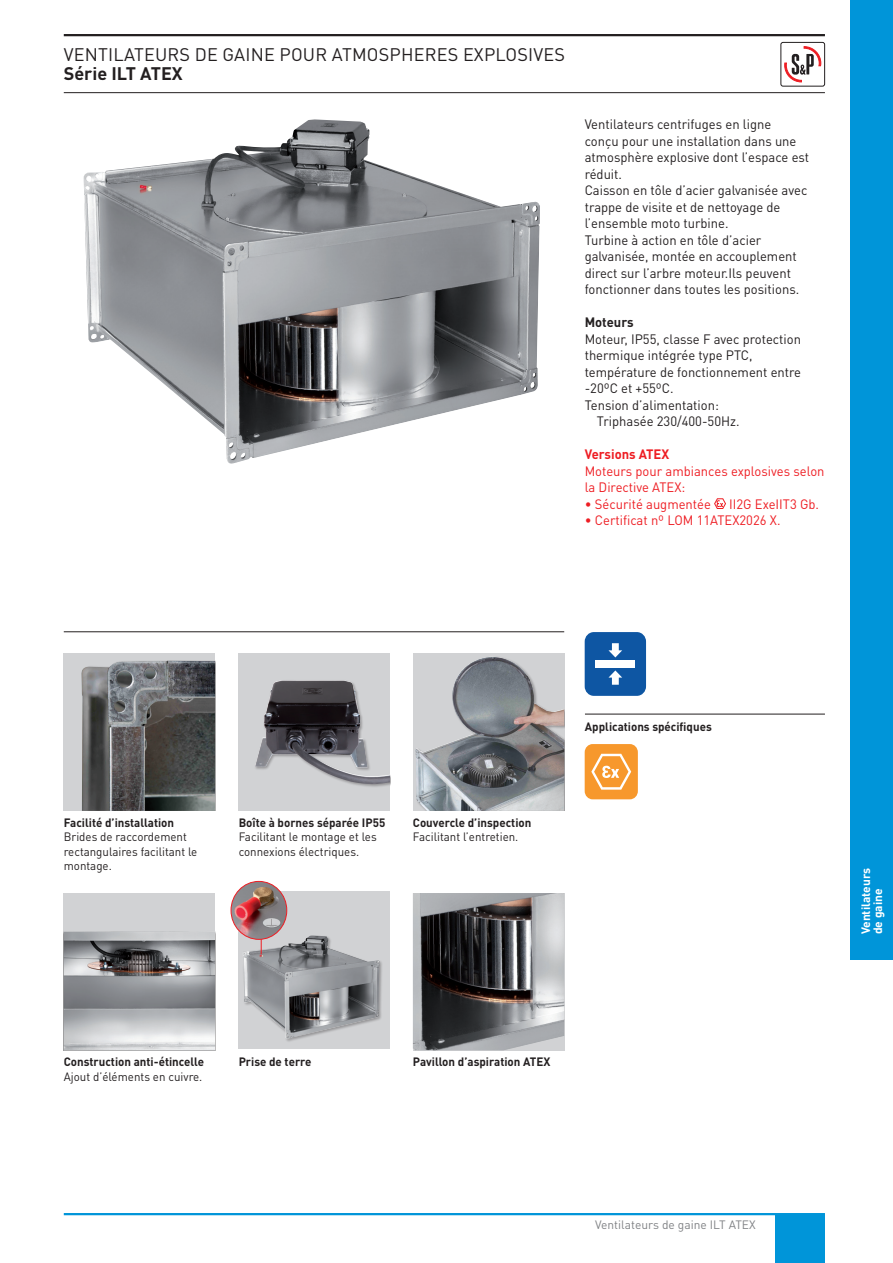
<style>
.page{position:relative;width:893px;height:1263px;background:#fff}
.page>*{position:absolute;margin:0;border:0;box-sizing:border-box;transform-origin:0 0}
.t1{font:18px "DIN Pro";letter-spacing:.01em;color:#231f20}
.t2{font:700 18px "DIN Pro";color:#231f20}
.t3{font:13.5px/16.5px "DIN Pro";color:#231f20;scale:.96 1}
.t4{font:13.5px/16.5px "DIN Pro";color:#ee1d23;scale:.96 1}
.t5{font:700 13.5px "DIN Pro";color:#ee1d23;scale:.96 1}
.t6{font:700 13.5px "DIN Pro";color:#231f20;scale:.96 1}
.t7{font:700 12px "DIN Pro";color:#231f20;scale:.96 1}
.t8{font:12px/14.4px "DIN Pro";color:#231f20;scale:.96 1}
.t9{font:12px "DIN Pro";color:#808285}
.t10{font:700 12px/12px "DIN Pro";color:#fff}
</style>
<div class="page">
<hr style="left:64px;top:1213px;width:761px;height:2px;background:#0095d9">
<div style="left:776px;top:1214px;width:49px;height:49px;background:#0095d9"></div>
<hr style="left:64px;top:34px;width:761px;height:2px;background:#231f20">
<hr style="left:64px;top:92px;width:761px;height:1px;background:#231f20">
<svg style="left:784px;top:47px;width:37px;height:36px"></svg>
<div style="left:781px;top:42px;width:44px;height:44px;border:1px solid #231f20;border-radius:2px"></div>
<img style="left:84px;top:119px;width:456px;height:345px">
<hr style="left:64px;top:631px;width:500px;height:1px;background:#231f20">
<div style="left:585px;top:632px;width:61px;height:64px;background:#0e56a3;border-radius:9px"></div>
<svg style="left:608px;top:643px;width:14px;height:14px"></svg>
<svg style="left:608px;top:670px;width:14px;height:15px"></svg>
<div style="left:595px;top:660px;width:40px;height:8px;background:#fff"></div>
<hr style="left:585px;top:714px;width:240px;height:1px;background:#231f20">
<div style="left:585px;top:744px;width:53px;height:55px;background:#f7982c;border-radius:8px"></div>
<svg style="left:591px;top:754px;width:40px;height:36px"></svg>
<svg style="left:714px;top:498px;width:12px;height:11px"></svg>
<div style="left:64px;top:653px;width:151px;height:158px;background:#d1d2d4"></div>
<img style="left:81px;top:661px;width:134px;height:150px">
<div style="left:239px;top:653px;width:151px;height:158px;background:#d1d2d4"></div>
<div style="left:254px;top:679px;width:136px;height:109px;background:#231f20;opacity:.33"></div>
<img style="left:255px;top:680px;width:135px;height:104px">
<div style="left:413px;top:653px;width:151px;height:158px;background:#d1d2d4"></div>
<img style="left:415px;top:657px;width:149px;height:154px">
<div style="left:64px;top:893px;width:151px;height:157px;background:#d1d2d4"></div>
<img style="left:64px;top:931px;width:151px;height:119px">
<div style="left:239px;top:891px;width:151px;height:158px;background:#d1d2d4"></div>
<div style="left:242px;top:935px;width:141px;height:107px;background:#231f20;opacity:.33"></div>
<img style="left:243px;top:935px;width:136px;height:104px">
<img style="left:231px;top:881px;width:56px;height:58px">
<div style="left:231px;top:881px;width:56px;height:59px;border:1px solid #ee1d23;border-radius:50%"></div>
<svg style="left:261px;top:939px;width:1px;height:15px"></svg>
<img style="left:413px;top:893px;width:151px;height:157px">
<div style="left:850px;top:0;width:43px;height:960px;background:#0095d9"></div>
<h1 class="t1" style="left:64px;top:42px;width:503px">VENTILATEURS DE GAINE POUR ATMOSPHERES EXPLOSIVES</h1>
<h1 class="t2" style="left:64px;top:61px;width:120px">Série ILT ATEX</h1>
<p class="t3" style="left:585px;top:116px;width:235px">Ventilateurs centrifuges en ligne<br>conçu pour une installation dans une atmosphère explosive dont l’espace est réduit.<br>Caisson en tôle d’acier galvanisée avec trappe de visite et de nettoyage de l’ensemble moto turbine.<br>Turbine à action en tôle d’acier galvanisée, montée en accouplement direct sur l’arbre moteur.Ils peuvent fonctionner dans toutes les positions.</p>
<p class="t6" style="left:585px;top:313px;width:53px">Moteurs</p>
<p class="t3" style="left:585px;top:330px;width:227px">Moteur, IP55, classe F avec protection</p>
<p class="t3" style="left:585px;top:347px;width:176px">thermique intégrée type PTC,</p>
<p class="t3" style="left:585px;top:363px;width:227px">température de fonctionnement entre</p>
<p class="t3" style="left:585px;top:380px;width:94px">-20ºC et +55ºC.</p>
<p class="t3" style="left:585px;top:396px;width:141px">Tension d’alimentation:</p>
<p class="t3" style="left:597px;top:413px;width:150px">Triphasée 230/400-50Hz.</p>
<p class="t5" style="left:585px;top:445px;width:90px">Versions ATEX</p>
<p class="t4" style="left:585px;top:462px;width:251px">Moteurs pour ambiances explosives selon la Directive ATEX:</p>
<p class="t4" style="left:585px;top:495px;width:133px">• Sécurité augmentée</p>
<p class="t4" style="left:729px;top:495px;width:95px">II2G ExeIIT3 Gb.</p>
<p class="t4" style="left:585px;top:512px;width:205px">• Certificat nº LOM 11ATEX2026 X.</p>
<p class="t7" style="left:64px;top:814px;width:116px">Facilité d’installation</p>
<p class="t8" style="left:64px;top:829px;width:141px">Brides de raccordement rectangulaires facilitant le montage.</p>
<p class="t7" style="left:239px;top:814px;width:154px">Boîte à bornes séparée IP55</p>
<p class="t8" style="left:239px;top:829px;width:145px">Facilitant le montage et les connexions électriques.</p>
<p class="t7" style="left:413px;top:814px;width:125px">Couvercle d’inspection</p>
<p class="t8" style="left:413px;top:829px;width:111px">Facilitant l’entretien.</p>
<p class="t7" style="left:585px;top:719px;width:134px">Applications spécifiques</p>
<p class="t7" style="left:64px;top:1054px;width:148px">Construction anti-étincelle</p>
<p class="t8" style="left:64px;top:1069px;width:146px">Ajout d’éléments en cuivre.</p>
<p class="t7" style="left:239px;top:1054px;width:77px">Prise de terre</p>
<p class="t7" style="left:413px;top:1054px;width:145px">Pavillon d’aspiration ATEX</p>
<p class="t9" style="left:595px;top:1216px;width:162px">Ventilateurs de gaine ILT ATEX</p>
<p class="t10" style="left:859px;top:934px;width:68px;rotate:-90deg">Ventilateurs de gaine</p>
</div>
